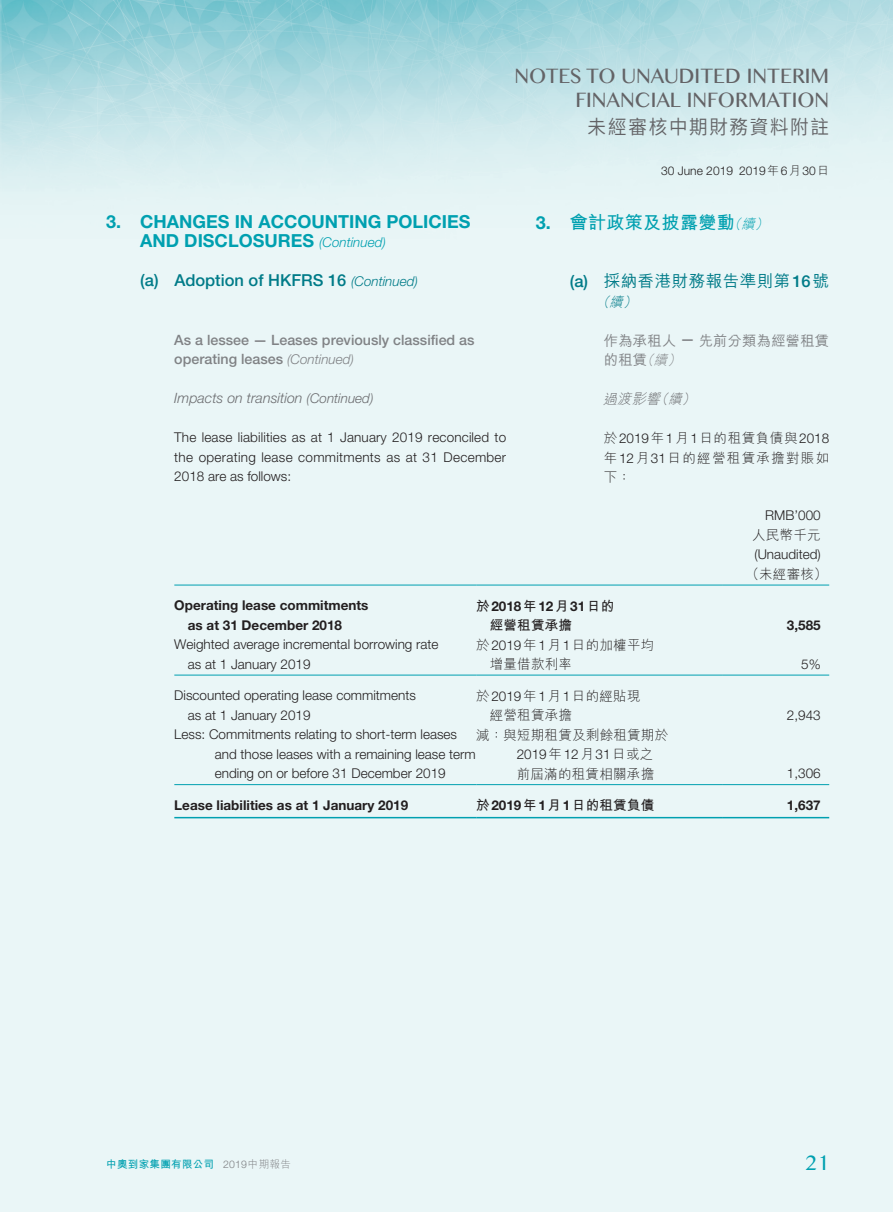
<style>
.page{position:relative;width:893px;height:1212px;background:#eaf6f7}
.page>*{position:absolute;margin:0;border:0;box-sizing:border-box;transform-origin:0 0}
.t1{font:21px/24px "Gurmukhi MN";color:#636366;scale:.95 1}
.t2{font:21px "Gurmukhi MN";color:#00a0b0}
.t3{font:19.5px "Source Han Sans TC";letter-spacing:.095em;color:#636366;scale:.95 1}
.t4{font:700 18px/19.5px "Helvetica Neue LT Std";color:#00a0b0}
.t5{font:700 18px "M Hei HK";letter-spacing:.02em;color:#00a0b0}
.t6{font:500 16.5px "Helvetica Neue LT Std";color:#007b88}
.t7{font:500 16.5px "M Hei HK";letter-spacing:.03em;color:#007b88}
.t8{font:500 14.25px/19.5px "Helvetica Neue LT Std";color:#808285}
.t9{font:italic 300 14.25px "Helvetica Neue LT Std";color:#6c6d70}
.t10{font:500 14.25px/19.5px "M Hei HK";letter-spacing:.02em;color:#808285}
.t11{font:italic 300 14.25px "M Hei HK";color:#6c6d70}
.t12{font:300 13.5px/19.5px "Helvetica Neue LT Std";color:#231f20}
.t13{font:300 13.5px/19.5px "M Hei HK";letter-spacing:.02em;color:#231f20}
.t14{font:700 13.5px/19.5px "Helvetica Neue LT Std";color:#231f20}
.t15{font:700 13.5px "M Hei HK";letter-spacing:.02em;color:#231f20}
.t16{font:italic 300 13.5px "M Hei HK";color:#007b88}
.t17{font:300 12px "Helvetica Neue LT Std";color:#231f20}
.t18{font:700 10.5px "M Hei HK";letter-spacing:.03em;color:#00a0b0}
.s1{font-weight:300;font-style:italic;font-size:13.5px}
.s2{font-size:13.5px}
.s3{font-family:"M Hei HK"}
.s4{font-family:"Helvetica Neue LT Std"}
.s5{font-family:"Helvetica Neue LT Std";font-weight:300;color:#808285}
.s6{font-weight:300;color:#808285}
</style>
<div class="page">
<img style="left:0;top:0;width:893px;height:189px">
<hr style="left:174px;top:585px;width:302px;height:1px;background:#00a0b0">
<hr style="left:476px;top:585px;width:247px;height:1px;background:#00a0b0">
<hr style="left:723px;top:585px;width:106px;height:1px;background:#00a0b0">
<hr style="left:174px;top:675px;width:302px;height:1px;background:#00a0b0">
<hr style="left:476px;top:675px;width:247px;height:1px;background:#00a0b0">
<hr style="left:723px;top:675px;width:106px;height:1px;background:#00a0b0">
<hr style="left:174px;top:784px;width:302px;height:1px;background:#00a0b0">
<hr style="left:476px;top:784px;width:247px;height:1px;background:#00a0b0">
<hr style="left:723px;top:784px;width:106px;height:1px;background:#00a0b0">
<hr style="left:174px;top:817px;width:302px;height:1px;background:#00a0b0">
<hr style="left:476px;top:817px;width:247px;height:1px;background:#00a0b0">
<hr style="left:723px;top:817px;width:106px;height:1px;background:#00a0b0">
<h1 class="t1" style="left:514px;top:64px;width:15px">NOTES</h1>
<h1 class="t1" style="left:586px;top:64px;width:135px">TO UNAUDITED</h1>
<h1 class="t1" style="left:747px;top:64px;width:20px">INTE</h1>
<h1 class="t1" style="left:575px;top:64px;width:268px;text-indent:216px">RIM<br>FINAN CIAL IN FORMATION</h1>
<h2 class="t3" style="left:588px;top:116px;width:256px">未經審核中期財務資料附註</h2>
<h3 class="t4" style="left:140px;top:211px;width:331px;text-indent:-34px">3. CHANGES IN ACCOUNTING POLICIES<br>AND DISCLOSURES <span class="s1">(Continued)</span></h3>
<p class="t6" style="left:140px;top:270px;width:279px">(a) Adoption of HKFRS 16 <span class="s1">(Continued)</span></p>
<p class="t8" style="left:174px;top:330px;width:302px">As a lessee — Leases previously classified as operating leases <span class="s1">(Continued)</span></p>
<p class="t9" style="left:174px;top:389px;width:201px">Impacts on transition <span class="s2">(Continued)</span></p>
<p class="t12" style="left:174px;top:427px;width:333px;text-align:justify">The lease liabilities as at 1 January 2019 reconciled to the operating lease commitments as at 31 December 2018 are as follows:</p>
<p class="t17" style="left:661px;top:164px;width:170px">30 June 2019 2019<span class="s3">年</span>6<span class="s3">月</span>30<span class="s3">日</span></p>
<h3 class="t5" style="left:536px;top:209px;width:237px"><span class="s4">3.</span> 會計政策及披露變動<span class="s1">（續）</span></h3>
<p class="t7" style="left:570px;top:269px;width:261px"><span class="s4">(a)</span> 採納香港財務報告準則第<span class="s4">16</span>號</p>
<p class="t16" style="left:596px;top:295px;width:45px">（續）</p>
<p class="t10" style="left:604px;top:329px;width:227px">作為承租人 <span class="s4">—</span> 先前分類為經營租賃的租賃<span class="s1">（續）</span></p>
<p class="t11" style="left:603px;top:392px;width:97px">過渡影響<span class="s2">（續）</span></p>
<p class="t13" style="left:604px;top:428px;width:227px;text-align:justify">於<span class="s4">2019</span>年<span class="s4">1</span>月<span class="s4">1</span>日的租賃負債與<span class="s4">2018</span>年<span class="s4">12</span>月<span class="s4">31</span>日的經營租賃承擔對賬如下：</p>
<p class="t12" style="left:765px;top:505px;width:57px">RMB’000</p>
<p class="t13" style="left:752px;top:525px;width:70px">人民幣千元</p>
<p class="t12" style="left:754px;top:544px;width:68px">(Unaudited)</p>
<p class="t13" style="left:746px;top:564px;width:83px">（未經審核）</p>
<p class="t14" style="left:188px;top:595px;width:182px;text-indent:-14px">Operating lease commitments as at 31 December 2018</p>
<p class="t14" style="left:476px;top:596px;width:139px"><span class="s3">於</span>2018<span class="s3">年</span>12<span class="s3">月</span>31<span class="s3">日的</span></p>
<p class="t15" style="left:490px;top:615px;width:84px">經營租賃承擔</p>
<p class="t14" style="left:787px;top:615px;width:35px">3,585</p>
<p class="t12" style="left:188px;top:634px;width:252px;text-indent:-14px">Weighted average incremental borrowing rate as at 1 January 2019</p>
<p class="t13" style="left:490px;top:635px;width:166px;text-indent:-14px">於<span class="s4">2019</span>年<span class="s4">1</span>月<span class="s4">1</span>日的加權平均增量借款利率</p>
<p class="t12" style="left:188px;top:685px;width:230px;text-indent:-14px">Discounted operating lease commitments as at 1 January 2019</p>
<p class="t13" style="left:490px;top:686px;width:152px;text-indent:-14px">於<span class="s4">2019</span>年<span class="s4">1</span>月<span class="s4">1</span>日的經貼現經營租賃承擔</p>
<p class="t12" style="left:801px;top:654px;width:21px">5%</p>
<p class="t12" style="left:787px;top:705px;width:35px">2,943</p>
<p class="t12" style="left:215px;top:724px;width:262px;text-indent:-40px">Less: Commitments relating to short-term leases and those leases with a remaining lease term ending on or before 31 December 2019</p>
<p class="t13" style="left:476px;top:725px;width:193px">減：與短期租賃及剩餘租賃期於</p>
<p class="t12" style="left:517px;top:744px;width:138px">2019<span class="s3">年</span>12<span class="s3">月</span>31<span class="s3">日或之</span></p>
<p class="t13" style="left:517px;top:764px;width:139px">前屆滿的租賃相關承擔</p>
<p class="t12" style="left:787px;top:763px;width:35px">1,306</p>
<p class="t14" style="left:174px;top:795px;width:235px">Lease liabilities as at 1 January 2019</p>
<p class="t15" style="left:476px;top:795px;width:180px">於<span class="s4">2019</span>年<span class="s4">1</span>月<span class="s4">1</span>日的租賃負債</p>
<p class="t14" style="left:787px;top:795px;width:35px">1,637</p>
<p class="t18" style="left:106px;top:1157px;width:186px">中奧到家集團有限公司 <span class="s5">2019</span><span class="s6">中期報告</span></p>
<h1 class="t2" style="left:805px;top:1150px;width:26px">21</h1>
</div>
